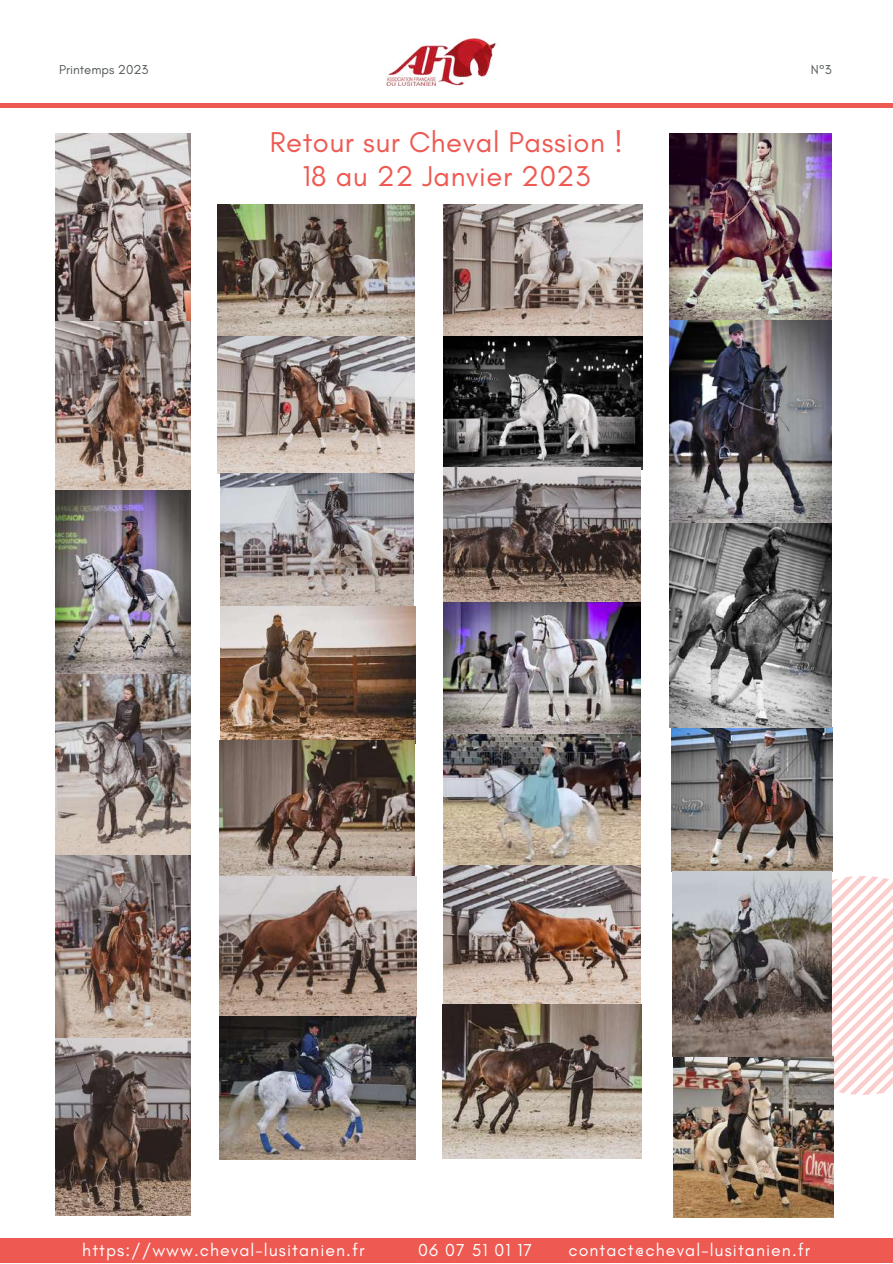
<style>
.page{position:relative;width:893px;height:1264px;background:#fff}
.page>*{position:absolute;margin:0;border:0;box-sizing:border-box;transform-origin:0 0}
.t1{font:29.25px/33.8px "Glacial Indifference";letter-spacing:.02em;color:#ee5952;text-align:center}
.t2{font:17.7px "Glacial Indifference";letter-spacing:.06em;color:#fff}
.t3{font:13.2px "Glacial Indifference";color:#565b5b}
</style>
<div class="page">
<div style="left:0;top:1237px;width:892px;height:25px;background:#ee5952"></div>
<div style="left:0;top:103px;width:892px;height:5px;background:#ee5952"></div>
<svg style="left:832px;top:876px;width:60px;height:218px"></svg>
<img style="left:386px;top:38px;width:111px;height:47px">
<img style="left:56px;top:134px;width:135px;height:1080px">
<img style="left:218px;top:204px;width:196px;height:270px">
<img style="left:669px;top:134px;width:162px;height:594px">
<img style="left:442px;top:204px;width:200px;height:954px">
<img style="left:220px;top:473px;width:195px;height:268px">
<img style="left:219px;top:741px;width:196px;height:135px">
<img style="left:671px;top:728px;width:161px;height:328px">
<img style="left:219px;top:876px;width:197px;height:283px">
<img style="left:673px;top:1052px;width:160px;height:165px">
<p class="t3" style="left:59px;top:61px;width:91px">Printemps 2023</p>
<p class="t3" style="left:810px;top:61px;width:22px">N°3</p>
<h1 class="t1" style="left:270px;top:125px;width:354px">Retour sur Cheval Passion !<br>18 au 22 Janvier 2023</h1>
<p class="t2" style="left:82px;top:1239px;width:284px">https://www.cheval-lusitanien.fr</p>
<p class="t2" style="left:418px;top:1239px;width:116px">06 07 51 01 17</p>
<p class="t2" style="left:568px;top:1239px;width:243px">contact@cheval-lusitanien.fr</p>
</div>
